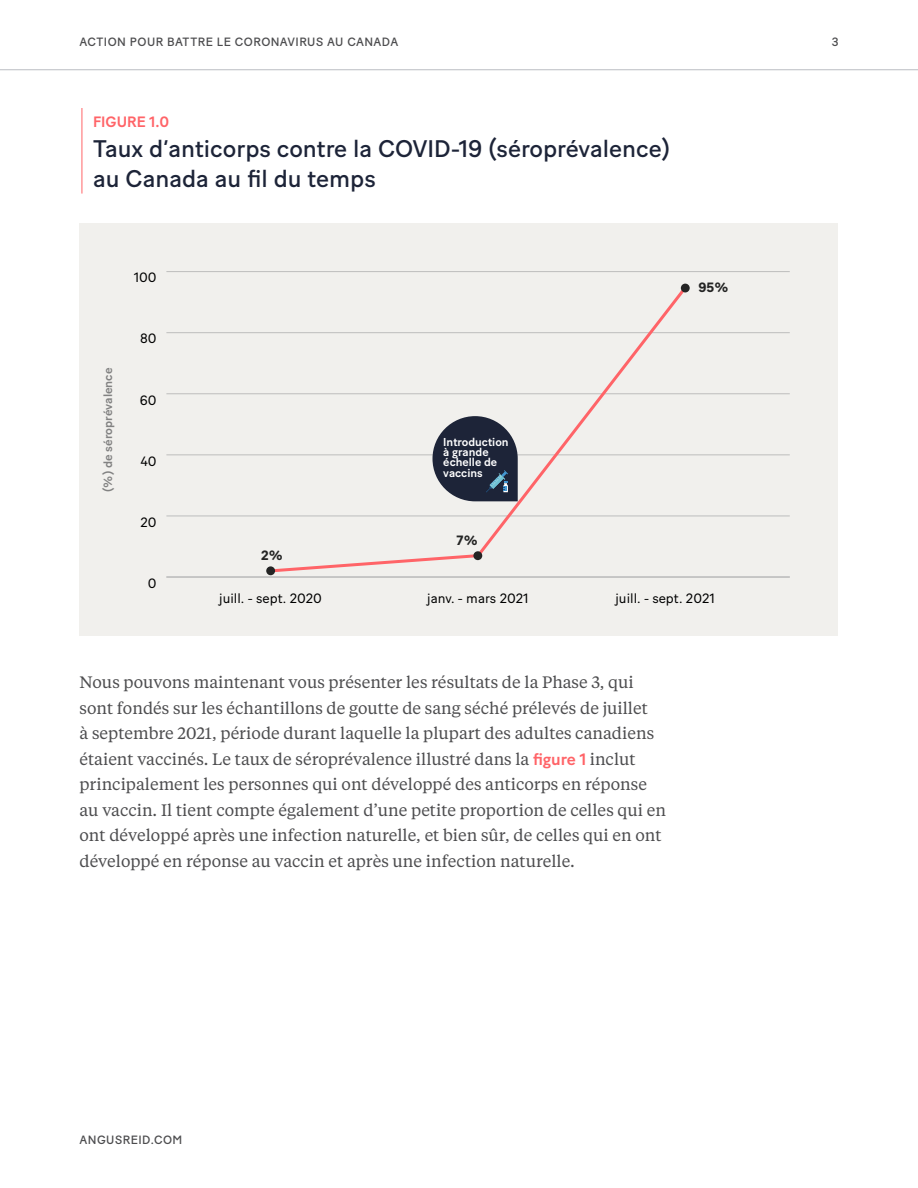
<style>
.page{position:relative;width:918px;height:1188px;background:#fff}
.page>*{position:absolute;margin:0;border:0;box-sizing:border-box;transform-origin:0 0}
.t1{font:24px/30px "Baton Turbo";color:#1d2438}
.t2{font:16.5px/25.5px "Tiempos Text";color:#4d4d4f}
.t3{font:500 15px "Baton Turbo";color:#ff6468}
.t4{font:13.5px "Baton Turbo";color:#000}
.t5{font:700 13.5px "Baton Turbo";color:#242424}
.t6{font:12px "Baton Turbo";letter-spacing:.04em;color:#4d4d4f}
.t7{font:500 12px "Baton Turbo";color:#828282}
.t8{font:500 11.55px/10.4px "Baton Turbo";color:#fff}
.s1{font-family:"Baton Turbo";font-weight:500;color:#ff6468}
</style>
<div class="page">
<hr style="left:0;top:69px;width:918px;height:1px;background:#bbbdc3">
<hr style="left:82px;top:108px;width:1px;height:86px;background:#ff6468">
<div style="left:80px;top:223px;width:758px;height:413px;background:#f1f0ed"></div>
<hr style="left:166px;top:576px;width:624px;height:2px;background:#bdbdbd">
<hr style="left:166px;top:516px;width:624px;height:1px;background:#bdbdbd">
<hr style="left:166px;top:455px;width:624px;height:1px;background:#bdbdbd">
<hr style="left:166px;top:394px;width:624px;height:1px;background:#bdbdbd">
<hr style="left:166px;top:332px;width:624px;height:1px;background:#bdbdbd">
<hr style="left:166px;top:271px;width:624px;height:1px;background:#bdbdbd">
<svg style="left:274px;top:554px;width:205px;height:20px"></svg>
<svg style="left:474px;top:283px;width:216px;height:277px"></svg>
<div style="left:681px;top:284px;width:9px;height:8px;background:#242424;border-radius:50%"></div>
<div style="left:473px;top:551px;width:9px;height:9px;background:#242424;border-radius:50%"></div>
<div style="left:266px;top:566px;width:9px;height:9px;background:#242424;border-radius:50%"></div>
<svg style="left:433px;top:416px;width:85px;height:85px;background:#404758"></svg>
<p class="t6" style="left:80px;top:33px;width:320px">ACTION POUR BATTRE LE CORONAVIRUS AU CANADA</p>
<p class="t6" style="left:832px;top:33px;width:8px">3</p>
<p class="t3" style="left:93px;top:111px;width:78px">FIGURE 1.0</p>
<h1 class="t1" style="left:93px;top:132px;width:579px">Taux d’anticorps contre la COVID-19 (séroprévalence) au Canada au fil du temps</h1>
<p class="t4" style="left:134px;top:267px;width:24px">100</p>
<p class="t7" style="left:99px;top:492px;width:126px;rotate:-90deg">(%) de séroprévalence</p>
<p class="t4" style="left:140px;top:328px;width:18px">80</p>
<p class="t4" style="left:140px;top:390px;width:18px">60</p>
<p class="t4" style="left:140px;top:451px;width:18px">40</p>
<p class="t4" style="left:141px;top:512px;width:18px">20</p>
<p class="t4" style="left:148px;top:573px;width:10px">0</p>
<p class="t5" style="left:261px;top:545px;width:23px">2%</p>
<p class="t8" style="left:443px;top:436px;width:67px">Introduction à grande échelle de vaccins</p>
<p class="t5" style="left:457px;top:530px;width:23px">7%</p>
<p class="t5" style="left:698px;top:277px;width:31px">95%</p>
<p class="t4" style="left:219px;top:588px;width:104px">juill. - sept. 2020</p>
<p class="t4" style="left:427px;top:588px;width:103px">janv. - mars 2021</p>
<p class="t4" style="left:616px;top:588px;width:101px">juill. - sept. 2021</p>
<p class="t2" style="left:80px;top:669px;width:588px">Nous pouvons maintenant vous présenter les résultats de la Phase 3, qui sont fondés sur les échantillons de goutte de sang séché prélevés de juillet<br>à septembre 2021, période durant laquelle la plupart des adultes canadiens étaient vaccinés. Le taux de séroprévalence illustré dans la <span class="s1">figure 1</span> inclut principalement les personnes qui ont développé des anticorps en réponse au vaccin. Il tient compte également d’une petite proportion de celles qui en ont développé après une infection naturelle, et bien sûr, de celles qui en ont développé en réponse au vaccin et après une infection naturelle.</p>
<p class="t6" style="left:80px;top:1130px;width:104px">ANGUSREID.COM</p>
</div>
